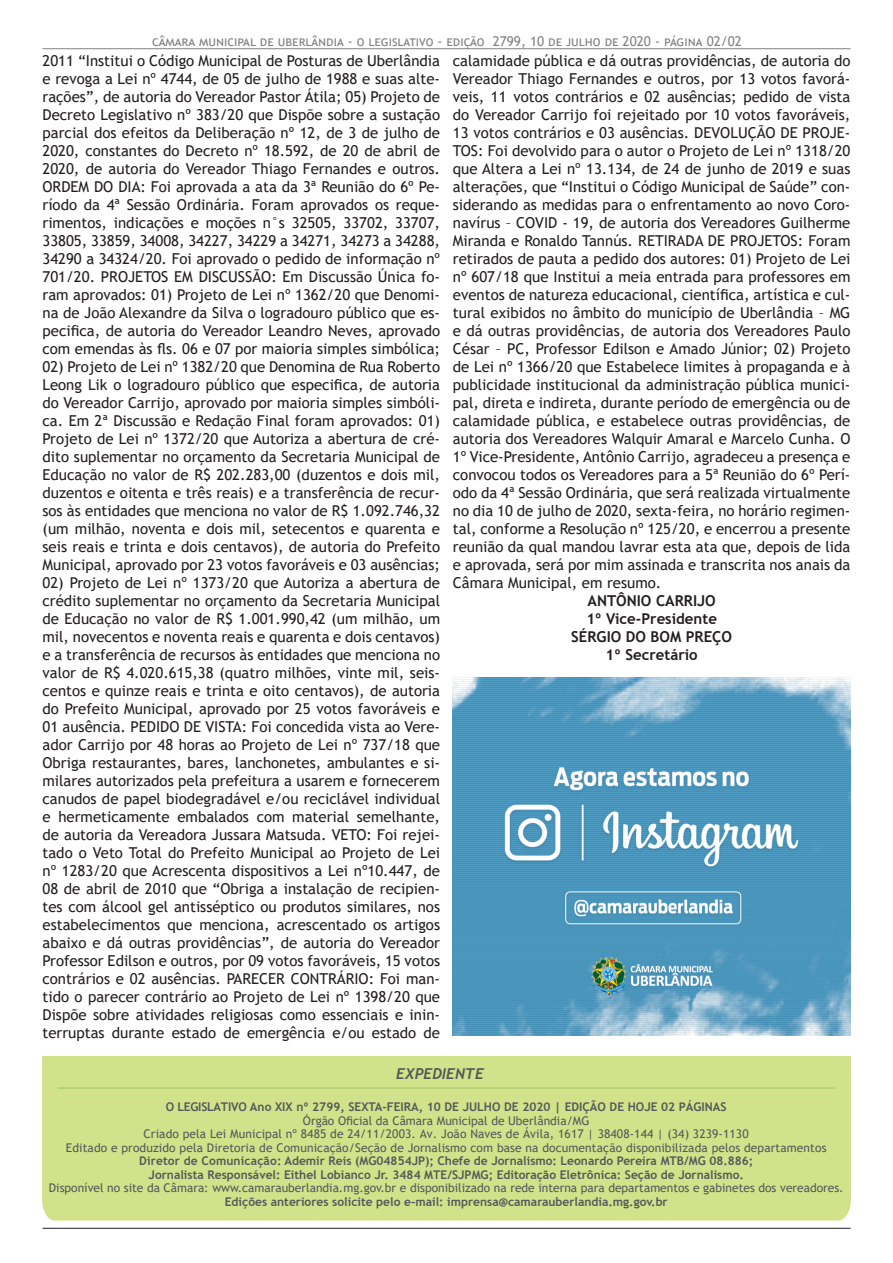
<style>
.page{position:relative;width:893px;height:1263px;background:#fff}
.page>*{position:absolute;margin:0;border:0;box-sizing:border-box;transform-origin:0 0}
.t1{font:15px/18px "Trebuchet MS";color:#231f20;text-align:justify}
.t2{font:700 15px "Trebuchet MS";color:#231f20}
.t3{font:italic 700 15px "Trebuchet";color:#57585a}
.t4{font:13.5px "Trebuchet MS";color:#808285}
.t5{font:12px/13.5px "Trebuchet MS";letter-spacing:.01em;color:#57585a;text-align:center}
.t6{font:700 12px "Trebuchet MS";color:#57585a}
.s1{font-weight:700}
</style>
<div class="page">
<hr style="left:43px;top:48px;width:807px;height:1px;background:#808285">
<hr style="left:42px;top:1228px;width:808px;height:1px;background:#231f20">
<hr style="left:58px;top:1088px;width:777px;height:1px;background:#9ec566">
<img style="left:453px;top:677px;width:397px;height:358px">
<p class="t4" style="left:152px;top:32px;width:591px">câmara municipal de uberlândia - o legislativo - edição 2799, 10 de julho de 2020 - página 02/02</p>
<p class="t1" style="left:43px;top:52px;width:399px">2011 “Institui o Código Municipal de Posturas de Uberlândia e revoga a Lei nº 4744, de 05 de julho de 1988 e suas alte&shy;rações”, de autoria do Vereador Pastor Átila; 05) Projeto de Decreto Legislativo nº 383/20 que Dispõe sobre a sustação parcial dos efeitos da Deliberação nº 12, de 3 de julho de 2020, constantes do Decreto nº 18.592, de 20 de abril de 2020, de autoria do Vereador Thiago Fernandes e outros.<br>ORDEM DO DIA: Foi aprovada a ata da 3ª Reunião do 6º Pe&shy;ríodo da 4ª Sessão Ordinária. Foram aprovados os reque&shy;rimentos, indicações e moções n°s 32505, 33702, 33707, 33805, 33859, 34008, 34227, 34229 a 34271, 34273 a 34288, 34290 a 34324/20. Foi aprovado o pedido de informação nº 701/20. PROJETOS EM DISCUSSÃO: Em Discussão Única fo&shy;ram aprovados: 01) Projeto de Lei nº 1362/20 que Denomi&shy;na de João Alexandre da Silva o logradouro público que es&shy;pecifica, de autoria do Vereador Leandro Neves, aprovado com emendas às fls. 06 e 07 por maioria simples simbólica;</p>
<p class="t1" style="left:43px;top:358px;width:399px">02) Projeto de Lei nº 1382/20 que Denomina de Rua Roberto Leong Lik o logradouro público que especifica, de autoria do Vereador Carrijo, aprovado por maioria simples simbóli&shy;ca. Em 2ª Discussão e Redação Final foram aprovados: 01)<br>Projeto de Lei nº 1372/20 que Autoriza a abertura de cré&shy;dito suplementar no orçamento da Secretaria Municipal de Educação no valor de R$ 202.283,00 (duzentos e dois mil, duzentos e oitenta e três reais) e a transferência de recur&shy;sos às entidades que menciona no valor de R$ 1.092.746,32 (um milhão, noventa e dois mil, setecentos e quarenta e seis reais e trinta e dois centavos), de autoria do Prefeito Municipal, aprovado por 23 votos favoráveis e 03 ausências;</p>
<p class="t1" style="left:43px;top:574px;width:399px">02) Projeto de Lei nº 1373/20 que Autoriza a abertura de crédito suplementar no orçamento da Secretaria Municipal de Educação no valor de R$ 1.001.990,42 (um milhão, um mil, novecentos e noventa reais e quarenta e dois centavos) e a transferência de recursos às entidades que menciona no valor de R$ 4.020.615,38 (quatro milhões, vinte mil, seis&shy;centos e quinze reais e trinta e oito centavos), de autoria do Prefeito Municipal, aprovado por 25 votos favoráveis e 01 ausência. PEDIDO DE VISTA: Foi concedida vista ao Vere&shy;ador Carrijo por 48 horas ao Projeto de Lei nº 737/18 que Obriga restaurantes, bares, lanchonetes, ambulantes e si&shy;milares autorizados pela prefeitura a usarem e fornecerem canudos de papel biodegradável e/ou reciclável individual e hermeticamente embalados com material semelhante, de autoria da Vereadora Jussara Matsuda. VETO: Foi rejei&shy;tado o Veto Total do Prefeito Municipal ao Projeto de Lei nº 1283/20 que Acrescenta dispositivos a Lei nº10.447, de 08 de abril de 2010 que “Obriga a instalação de recipien&shy;tes com álcool gel antisséptico ou produtos similares, nos estabelecimentos que menciona, acrescentado os artigos abaixo e dá outras providências”, de autoria do Vereador Professor Edilson e outros, por 09 votos favoráveis, 15 votos contrários e 02 ausências. PARECER CONTRÁRIO: Foi man&shy;tido o parecer contrário ao Projeto de Lei nº 1398/20 que Dispõe sobre atividades religiosas como essenciais e inin&shy;terruptas durante estado de emergência e/ou estado de</p>
<p class="t1" style="left:453px;top:52px;width:399px">calamidade pública e dá outras providências, de autoria do Vereador Thiago Fernandes e outros, por 13 votos favorá&shy;veis, 11 votos contrários e 02 ausências; pedido de vista do Vereador Carrijo foi rejeitado por 10 votos favoráveis, 13 votos contrários e 03 ausências. DEVOLUÇÃO DE PROJE-TOS: Foi devolvido para o autor o Projeto de Lei nº 1318/20 que Altera a Lei nº 13.134, de 24 de junho de 2019 e suas alterações, que “Institui o Código Municipal de Saúde” con&shy;siderando as medidas para o enfrentamento ao novo Coro&shy;navírus – COVID - 19, de autoria dos Vereadores Guilherme Miranda e Ronaldo Tannús. RETIRADA DE PROJETOS: Foram retirados de pauta a pedido dos autores: 01) Projeto de Lei nº 607/18 que Institui a meia entrada para professores em eventos de natureza educacional, científica, artística e cul&shy;tural exibidos no âmbito do município de Uberlândia – MG e dá outras providências, de autoria dos Vereadores Paulo César – PC, Professor Edilson e Amado Júnior; 02) Projeto de Lei nº 1366/20 que Estabelece limites à propaganda e à publicidade institucional da administração pública munici&shy;pal, direta e indireta, durante período de emergência ou de calamidade pública, e estabelece outras providências, de autoria dos Vereadores Walquir Amaral e Marcelo Cunha. O 1º Vice-Presidente, Antônio Carrijo, agradeceu a presença e convocou todos os Vereadores para a 5ª Reunião do 6º Perí&shy;odo da 4ª Sessão Ordinária, que será realizada virtualmente no dia 10 de julho de 2020, sexta-feira, no horário regimen&shy;tal, conforme a Resolução nº 125/20, e encerrou a presente reunião da qual mandou lavrar esta ata que, depois de lida e aprovada, será por mim assinada e transcrita nos anais da Câmara Municipal, em resumo.</p>
<p class="t2" style="left:588px;top:592px;width:130px">ANTÔNIO CARRIJO</p>
<p class="t2" style="left:586px;top:610px;width:132px">1º Vice-Presidente</p>
<p class="t2" style="left:571px;top:628px;width:162px">SÉRGIO DO BOM PREÇO</p>
<p class="t2" style="left:606px;top:646px;width:94px">1º Secretário</p>
<p class="t3" style="left:396px;top:1064px;width:90px">EXPEDIENTE</p>
<p class="t6" style="left:166px;top:1099px;width:562px">O LEGISLATIVO Ano XIX nº 2799, SEXTA-FEIRA, 10 DE JULHO DE 2020 | EDIÇÃO DE HOJE 02 PÁGINAS</p>
<p class="t5" style="left:303px;top:1114px;width:288px">Órgão Oficial da Câmara Municipal de Uberlândia/MG</p>
<p class="t5" style="left:144px;top:1127px;width:606px">Criado pela Lei Municipal nº 8485 de 24/11/2003. Av. João Naves de Ávila, 1617 | 38408-144 | (34) 3239-1130</p>
<p class="t5" style="left:66px;top:1141px;width:762px">Editado e produzido pela Diretoria de Comunicação/Seção de Jornalismo com base na documentação disponibilizada pelos departamentos</p>
<p class="t6" style="left:139px;top:1153px;width:616px">Diretor de Comunicação: Ademir Reis (MG04854JP); Chefe de Jornalismo: Leonardo Pereira MTB/MG 08.886;</p>
<p class="t6" style="left:149px;top:1167px;width:597px">Jornalista Responsável: Eithel Lobianco Jr. 3484 MTE/SJPMG; Editoração Eletrônica: Seção de Jornalismo.</p>
<p class="t5" style="left:49px;top:1181px;width:796px">Disponível no site da Câmara: www.camarauberlandia.mg.gov.br e disponibilizado na rede interna para departamentos e gabinetes dos vereadores.<br><span class="s1">Edições anteriores solicite pelo e-mail: imprensa@camarauberlandia.mg.gov.br</span></p>
</div>
